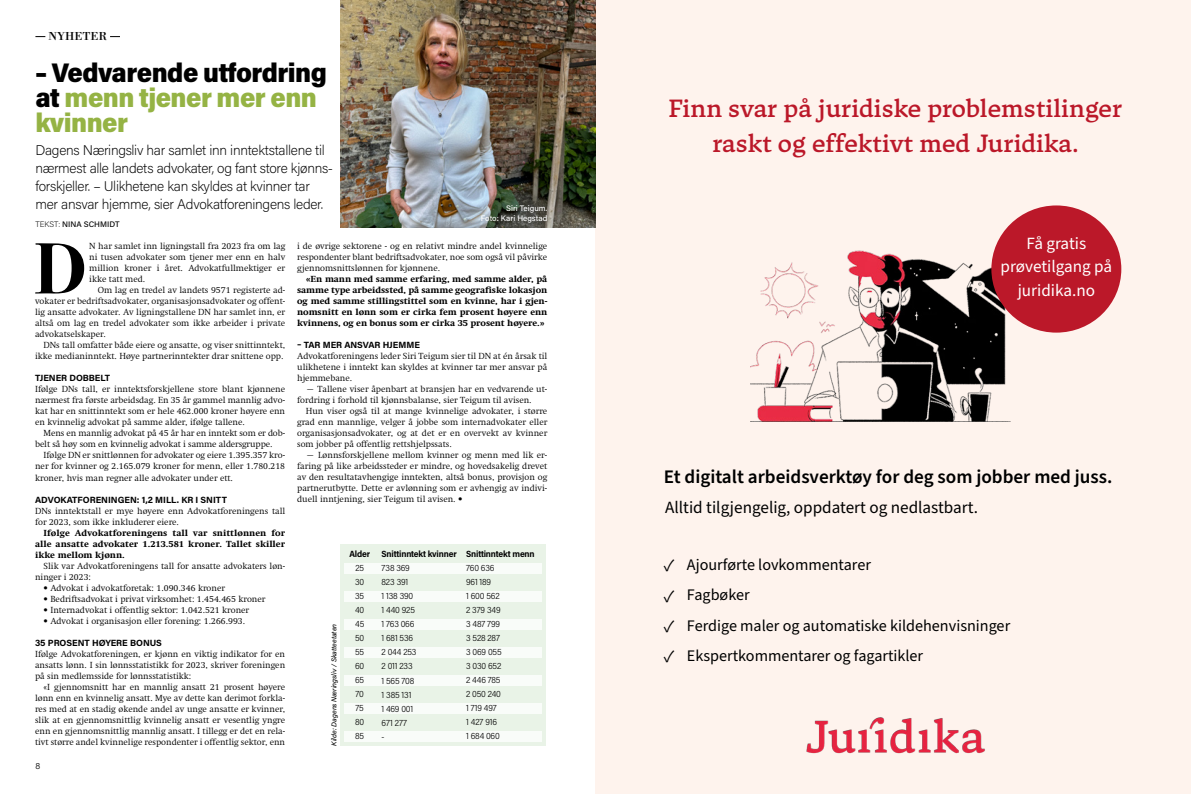
<style>
.page{position:relative;width:1191px;height:794px;background:#fff}
.page>*{position:absolute;margin:0;border:0;box-sizing:border-box;transform-origin:0 0}
.t1{font:700 72.6px "Bodoni Svty Two ITCTT";color:#000}
.t2{font:900 27px/25px "Acumin Pro Semi Cond";letter-spacing:-.02em;color:#000}
.t3{font:500 24.2px/35.3px "Tuna";color:#bb1829;text-align:center}
.t4{font:600 19.2px "Source Sans Pro";color:#000}
.t5{font:17.1px/30.2px "Source Sans Pro";color:#000;text-align:justify}
.t6{font:17.1px/23.8px "Source Sans Pro";color:#fff;text-align:center}
.t7{font:16.1px/30.2px "Source Sans Pro";color:#000}
.t8{font:200 14px/18px "Acumin Pro";letter-spacing:-.02em;color:#000}
.t9{font:12px "Bodoni Std";color:#000}
.t10{font:300 9px/11px "Swift LT Std";color:#000;text-align:justify}
.t11{font:800 9px/11px "Swift LT Std";letter-spacing:-.01em;color:#000;text-align:justify}
.t12{font:300 9px/14px "Acumin Pro Semi Cond";letter-spacing:-.02em;color:#000}
.t13{font:700 9px "Acumin Pro";color:#000}
.t14{font:700 9px "Acumin Pro Semi Cond";letter-spacing:-.02em;color:#000}
.t15{font:300 9px "Acumin Pro";color:#000}
.t16{font:500 8px/10px "Acumin Pro";color:#fff;text-align:right}
.t17{font:500 8px "Acumin Pro";letter-spacing:.005em;color:#000}
.t18{font:italic 500 7px "Acumin Pro";color:#000}
.s1{color:#95b344}
.s2{font-weight:200}
</style>
<div class="page">
<div style="left:595px;top:0;width:596px;height:794px;background:#fef3ed"></div>
<img style="left:806px;top:717px;width:179px;height:36px">
<img style="left:750px;top:250px;width:260px;height:172px">
<div style="left:991px;top:205px;width:130px;height:127px;background:#bb1829;border-radius:50%"></div>
<img style="left:340px;top:0;width:255px;height:227px">
<div style="left:340px;top:544px;width:206px;height:202px;background:#e9f3e7"></div>
<div style="left:345px;top:563px;width:197px;height:11px;background:#fff"></div>
<div style="left:345px;top:591px;width:197px;height:11px;background:#fff"></div>
<div style="left:345px;top:619px;width:197px;height:11px;background:#fff"></div>
<div style="left:345px;top:646px;width:197px;height:11px;background:#fff"></div>
<div style="left:345px;top:675px;width:197px;height:11px;background:#fff"></div>
<div style="left:345px;top:703px;width:197px;height:11px;background:#fff"></div>
<div style="left:345px;top:731px;width:197px;height:11px;background:#fff"></div>
<h3 class="t9" style="left:48px;top:29px;width:60px">NYHETER</h3>
<h2 class="t2" style="left:35px;top:59px;width:293px">– Vedvarende utfordring at <span class="s1">menn tjener mer enn kvinner</span></h2>
<h3 class="t8" style="left:35px;top:141px;width:299px">Dagens Næringsliv har samlet inn inntektstallene til nærmest alle landets advokater, og fant store kjønns&shy;forskjeller. – Ulikhetene kan skyldes at kvinner tar mer ansvar hjemme, sier Advokatforeningens leder.</h3>
<p class="t17" style="left:35px;top:219px;width:86px"><span class="s2">TEKST:</span> NINA SCHMIDT</p>
<p class="t16" style="left:481px;top:203px;width:68px">Siri Teigum.<br>Foto: Kari Hegstad</p>
<h1 class="t1" style="left:34px;top:209px;width:53px">D</h1>
<p class="t10" style="left:89px;top:241px;width:197px">N har samlet inn ligningstall fra 2023 fra om lag ni tusen advokater som tjener mer enn en halv million kroner i året. Advokatfullmektiger er ikke tatt med.</p>
<p class="t10" style="left:35px;top:285px;width:252px;text-indent:63px">Om lag en tredel av landets 9571 registerte ad&shy;vokater er bedriftsadvokater, organisasjonsadvokater og offent&shy;lig ansatte advokater. Av ligningstallene DN har samlet inn, er altså om lag en tredel advokater som ikke arbeider i private advokatselskaper.</p>
<p class="t10" style="left:35px;top:340px;width:252px;text-align:right">DNs tall omfatter både eiere og ansatte, og viser snittinntekt, ikke medianinntekt. Høye partnerinntekter drar snittene opp.</p>
<p class="t13" style="left:35px;top:372px;width:76px">TJENER DOBBELT</p>
<p class="t10" style="left:35px;top:384px;width:252px">Ifølge DNs tall, er inntektsforskjellene store blant kjønnene nærmest fra første arbeidsdag. En 35 år gammel mannlig advo&shy;kat har en snittinntekt som er hele 462.000 kroner høyere enn en kvinnelig advokat på samme alder, ifølge tallene.</p>
<p class="t10" style="left:35px;top:428px;width:251px;text-indent:9px">Mens en mannlig advokat på 45 år har en inntekt som er dob&shy;belt så høy som en kvinnelig advokat i samme aldersgruppe.</p>
<p class="t10" style="left:35px;top:450px;width:252px;text-indent:9px">Ifølge DN er snittlønnen for advokater og eiere 1.395.357 kro&shy;ner for kvinner og 2.165.079 kroner for menn, eller 1.780.218 kroner, hvis man regner alle advokater under ett.</p>
<p class="t13" style="left:35px;top:493px;width:193px">ADVOKATFORENINGEN: 1,2 MILL. KR I SNITT</p>
<p class="t10" style="left:35px;top:505px;width:252px">DNs inntektstall er mye høyere enn Advokatforeningens tall for 2023, som ikke inkluderer eiere.</p>
<p class="t11" style="left:35px;top:527px;width:252px;text-indent:9px">Ifølge Advokatforeningens tall var snittlønnen for alle ansatte advokater 1.213.581 kroner. Tallet skiller ikke mellom kjønn.</p>
<p class="t10" style="left:35px;top:560px;width:252px;text-indent:9px">Slik var Advokatforeningens tall for ansatte advokaters løn&shy;ninger i 2023:</p>
<p class="t10" style="left:44px;top:582px;width:183px">• Advokat i advokatforetak: 1.090.346 kroner</p>
<p class="t10" style="left:44px;top:593px;width:223px">• Bedriftsadvokat i privat virksomhet: 1.454.465 kroner</p>
<p class="t10" style="left:44px;top:604px;width:207px">• Internadvokat i offentlig sektor: 1.042.521 kroner</p>
<p class="t10" style="left:44px;top:615px;width:203px">• Advokat i organisasjon eller forening: 1.266.993.</p>
<p class="t13" style="left:35px;top:636px;width:128px">35 PROSENT HØYERE BONUS</p>
<p class="t10" style="left:35px;top:648px;width:252px">Ifølge Advokatforeningen, er kjønn en viktig indikator for en ansatts lønn. I sin lønnsstatistikk for 2023, skriver foreningen på sin medlemsside for lønnsstatistikk:</p>
<p class="t10" style="left:35px;top:681px;width:252px;text-indent:9px">«I gjennomsnitt har en mannlig ansatt 21 prosent høyere lønn enn en kvinnelig ansatt. Mye av dette kan derimot forkla&shy;res med at en stadig økende andel av unge ansatte er kvinner, slik at en gjennomsnittlig kvinnelig ansatt er vesentlig yngre enn en gjennomsnittlig mannlig ansatt. I tillegg er det en rela&shy;tivt større andel kvinnelige respondenter i offentlig sektor, enn</p>
<p class="t15" style="left:35px;top:760px;width:6px">8</p>
<p class="t10" style="left:297px;top:241px;width:252px">i de øvrige sektorene - og en relativt mindre andel kvinnelige respondenter blant bedriftsadvokater, noe som også vil påvirke gjennomsnittslønnen for kjønnene.</p>
<p class="t11" style="left:297px;top:274px;width:252px;text-indent:9px">«En mann med samme erfaring, med samme alder, på samme type arbeidssted, på samme geografiske lokasjon og med samme stillingstittel som en kvinne, har i gjen&shy;nomsnitt en lønn som er cirka fem prosent høyere enn kvinnens, og en bonus som er cirka 35 prosent høyere.»</p>
<p class="t13" style="left:297px;top:339px;width:124px">– TAR MER ANSVAR HJEMME</p>
<p class="t10" style="left:297px;top:351px;width:252px">Advokatforeningens leder Siri Teigum sier til DN at én årsak til ulikhetene i inntekt kan skyldes at kvinner tar mer ansvar på hjemmebane.</p>
<p class="t10" style="left:297px;top:384px;width:252px;text-indent:9px">– Tallene viser åpenbart at bransjen har en vedvarende ut&shy;fordring i forhold til kjønnsbalanse, sier Teigum til avisen.</p>
<p class="t10" style="left:297px;top:406px;width:252px;text-indent:9px">Hun viser også til at mange kvinnelige advokater, i større grad enn mannlige, velger å jobbe som internadvokater eller organisasjonsadvokater, og at det er en overvekt av kvinner som jobber på offentlig rettshjelpssats.</p>
<p class="t10" style="left:297px;top:450px;width:252px;text-indent:9px">– Lønnsforskjellene mellom kvinner og menn med lik er&shy;faring på like arbeidssteder er mindre, og hovedsakelig drevet av den resultatavhengige inntekten, altså bonus, provisjon og partnerutbytte. Dette er avlønning som er avhengig av indivi&shy;duell inntjening, sier Teigum til avisen. •</p>
<p class="t18" style="left:329px;top:746px;width:123px;rotate:-90deg">Kilde: Dagens Næringsliv / Skatteetaten</p>
<p class="t14" style="left:349px;top:548px;width:22px">Alder</p>
<p class="t12" style="left:355px;top:561px;width:11px;text-align:justify">25<br>30<br>35<br>40<br>45<br>50<br>55<br>60<br>65<br>70<br>75<br>80<br>85</p>
<p class="t14" style="left:381px;top:548px;width:77px">Snittinntekt kvinner</p>
<p class="t12" style="left:381px;top:561px;width:36px">738 369<br>823 391<br>1 138 390<br>1 440 925<br>1 763 066<br>1 681 536<br>2 044 253<br>2 011 233<br>1 565 708<br>1 385 131<br>1 469 001<br>671 277<br>-</p>
<p class="t14" style="left:466px;top:548px;width:70px">Snittinntekt menn</p>
<p class="t12" style="left:466px;top:561px;width:37px">760 636<br>961 189<br>1 600 562<br>2 379 349<br>3 487 799<br>3 528 287<br>3 069 055<br>3 030 652<br>2 446 785<br>2 050 240<br>1 719 497<br>1 427 916<br>1 684 060</p>
<h3 class="t3" style="left:669px;top:91px;width:455px">Finn svar på juridiske problemstilinger raskt og effektivt med Juridika.</h3>
<h3 class="t6" style="left:1000px;top:232px;width:113px">Få gratis prøvetilgang på juridika.no</h3>
<h3 class="t4" style="left:664px;top:463px;width:450px">Et digitalt arbeidsverktøy for deg som jobber med juss.</h3>
<h3 class="t5" style="left:665px;top:492px;width:314px">Alltid tilgjengelig, oppdatert og nedlastbart.</h3>
<h3 class="t5" style="left:664px;top:551px;width:12px">✓ ✓ ✓ ✓</h3>
<h3 class="t7" style="left:687px;top:550px;width:325px">Ajourførte lovkommentarer<br>Fagbøker<br>Ferdige maler og automatiske kildehenvisninger<br>Ekspertkommentarer og fagartikler</h3>
</div>
